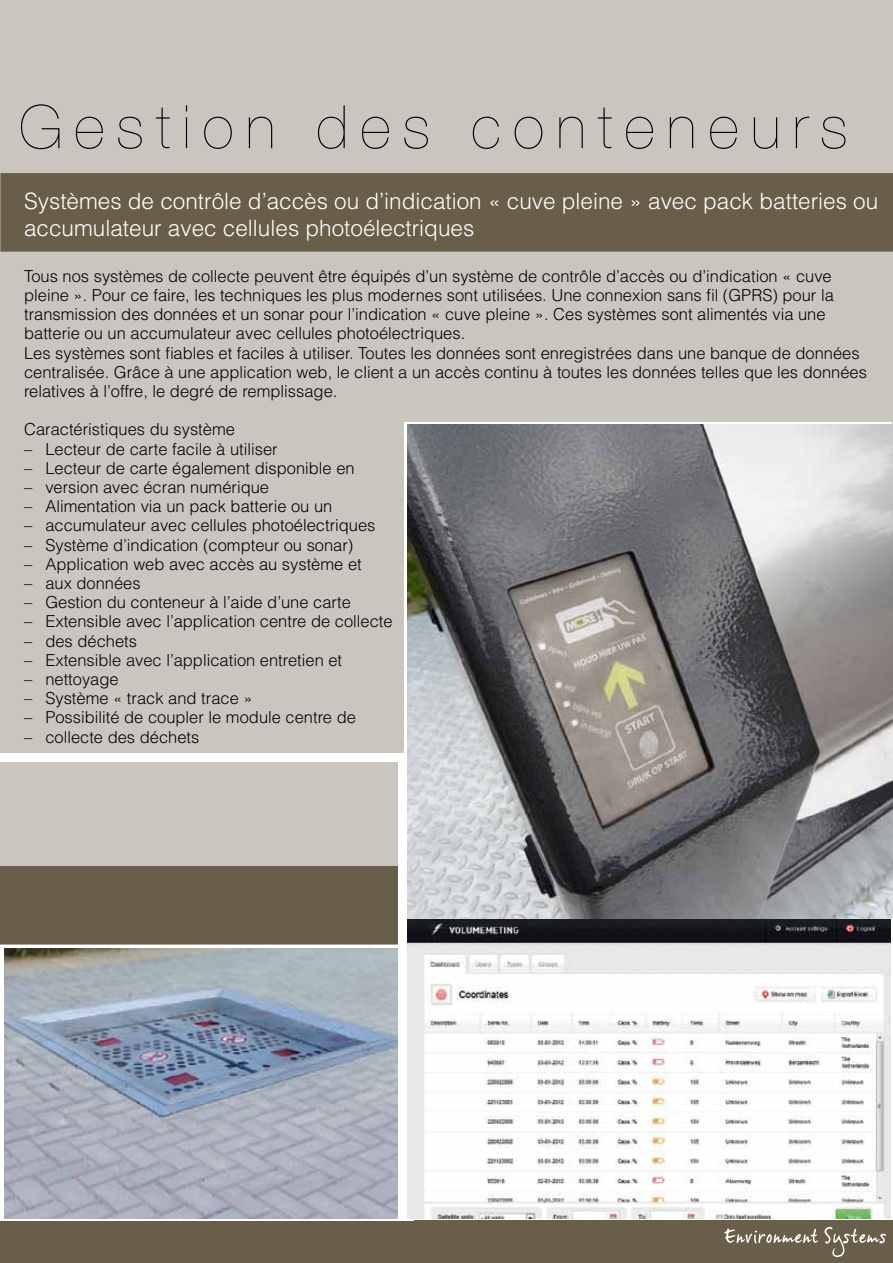
<style>
.page{position:relative;width:893px;height:1263px;background:#fff}
.page>*{position:absolute;margin:0;border:0;box-sizing:border-box;transform-origin:0 0}
.t1{font:200 60px "Helvetica Neue";letter-spacing:.2em;color:#000101}
.t2{font:300 22.5px/27px "Helvetica";color:#fff}
.t3{font:300 16.5px/19.2px "Helvetica";color:#000101}
</style>
<div class="page">
<div style="left:0;top:0;width:893px;height:753px;background:#cac6bf"></div>
<div style="left:0;top:1221px;width:893px;height:42px;background:#695e49"></div>
<div style="left:0;top:762px;width:398px;height:457px;background:#cac6bf"></div>
<div style="left:0;top:944px;width:413px;height:277px;background:#fff"></div>
<img style="left:5px;top:948px;width:393px;height:271px">
<svg style="left:724px;top:1228px;width:94px;height:16px"></svg>
<svg style="left:824px;top:1227px;width:62px;height:30px"></svg>
<img style="left:407px;top:919px;width:484px;height:300px">
<img style="left:407px;top:425px;width:486px;height:494px">
<div style="left:0;top:173px;width:893px;height:79px;background:#695e49"></div>
<div style="left:0;top:866px;width:398px;height:78px;background:#695e49"></div>
<h1 class="t1" style="left:19px;top:92px;width:830px">Gestion des conteneurs</h1>
<h2 class="t2" style="left:24px;top:186px;width:856px">Systèmes de contrôle d’accès ou d’indication « cuve pleine » avec pack batteries ou accumulateur avec cellules photoélectriques</h2>
<p class="t3" style="left:24px;top:266px;width:844px">Tous nos systèmes de collecte peuvent être équipés d’un système de contrôle d’accès ou d’indication « cuve pleine ». Pour ce faire, les techniques les plus modernes sont utilisées. Une connexion sans fil (GPRS) pour la transmission des données et un sonar pour l’indication « cuve pleine ». Ces systèmes sont alimentés via une batterie ou un accumulateur avec cellules photoélectriques.<br>Les systèmes sont fiables et faciles à utiliser. Toutes les données sont enregistrées dans une banque de données centralisée. Grâce à une application web, le client a un accès continu à toutes les données telles que les données relatives à l’offre, le degré de remplissage.</p>
<p class="t3" style="left:24px;top:419px;width:212px">Caractéristiques du système</p>
<p class="t3" style="left:24px;top:439px;width:255px">– Lecteur de carte facile à utiliser</p>
<p class="t3" style="left:24px;top:458px;width:332px">– Lecteur de carte également disponible en</p>
<p class="t3" style="left:24px;top:477px;width:247px">– version avec écran numérique</p>
<p class="t3" style="left:24px;top:496px;width:310px">– Alimentation via un pack batterie ou un</p>
<p class="t3" style="left:24px;top:515px;width:353px">– accumulateur avec cellules photoélectriques</p>
<p class="t3" style="left:24px;top:535px;width:331px">– Système d’indication (compteur ou sonar)</p>
<p class="t3" style="left:24px;top:554px;width:339px">– Application web avec accès au système et</p>
<p class="t3" style="left:24px;top:573px;width:118px">– aux données</p>
<p class="t3" style="left:24px;top:592px;width:328px">– Gestion du conteneur à l’aide d’une carte</p>
<p class="t3" style="left:24px;top:611px;width:370px">– Extensible avec l’application centre de collecte</p>
<p class="t3" style="left:24px;top:631px;width:114px">– des déchets</p>
<p class="t3" style="left:24px;top:650px;width:320px">– Extensible avec l’application entretien et</p>
<p class="t3" style="left:24px;top:669px;width:96px">– nettoyage</p>
<p class="t3" style="left:24px;top:688px;width:230px">– Système « track and trace »</p>
<p class="t3" style="left:24px;top:707px;width:333px">– Possibilité de coupler le module centre de</p>
<p class="t3" style="left:24px;top:727px;width:177px">– collecte des déchets</p>
</div>
